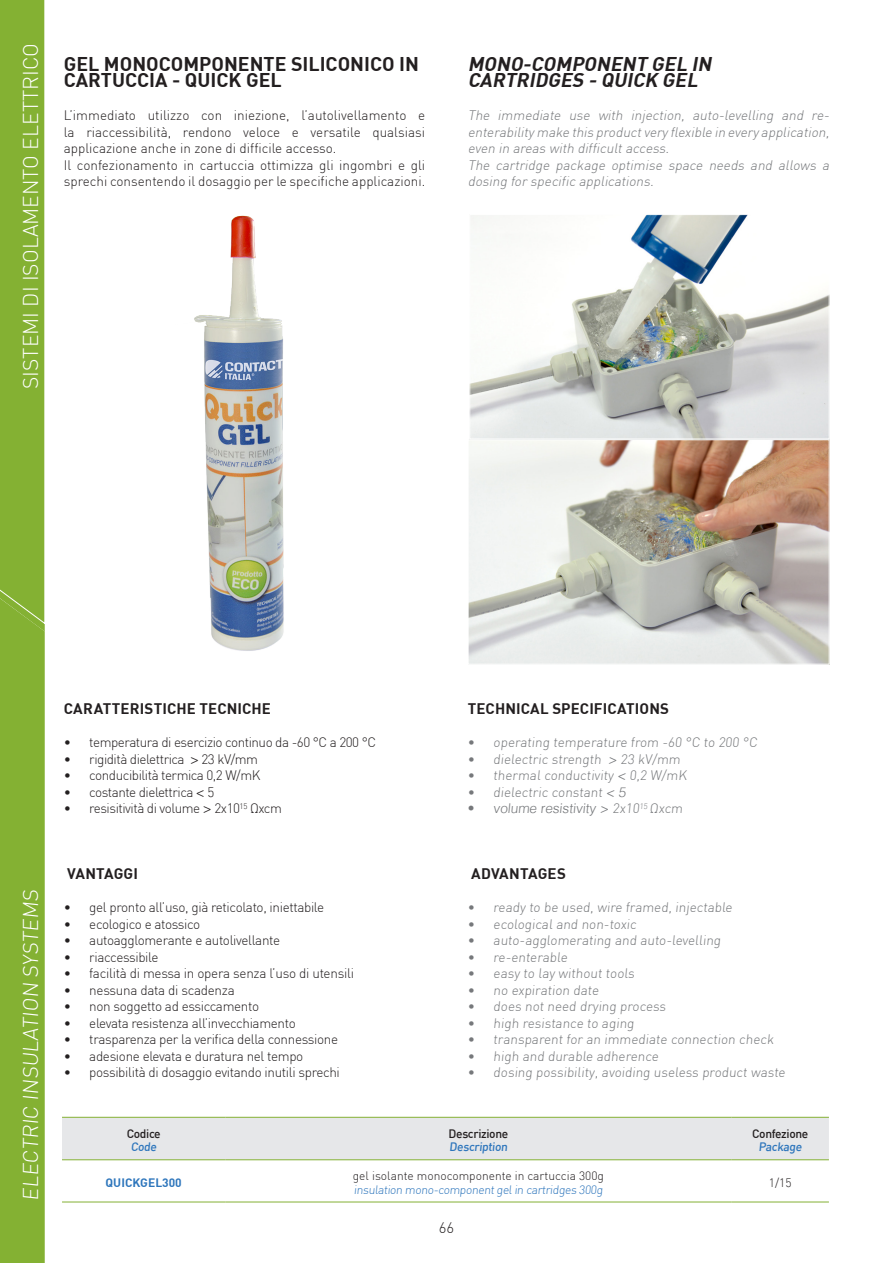
<style>
.page{position:relative;width:893px;height:1263px;background:#fff}
.page>*{position:absolute;margin:0;border:0;box-sizing:border-box;transform-origin:0 0}
.t1{font:300 21px "DIN";color:#fff}
.Categoria{font:700 19.5px/16.5px "DIN";color:#231f20}
.categoria-ING{font:italic 700 19.5px/16.5px "DIN";color:#231f20}
.grassetti{font:700 15px "DIN";letter-spacing:.01em;color:#231f20}
.t2{font:300 15px "DIN";color:#231f20}
.Testo{font:300 13.5px/16.5px "DIN";letter-spacing:-.025em;color:#231f20;text-align:justify}
.t3{font:300 13.5px "DIN";color:#76787b}
.Testo_ING{font:italic 300 13.5px/16.5px "DIN";color:#76787b;text-align:justify}
.Testo-2{font:300 13.5px/16.5px "DIN";color:#231f20}
.t4{font:300 13.5px "Helvetica";color:#76787b}
.tabella{font:300 12px "DIN";color:#231f20}
.tabella_Copia_ING{font:300 12px "DIN";color:#2e76bc}
.tabella_Copia{font:500 12px "DIN";letter-spacing:-.03em;color:#231f20}
.tabella_Copia_ING-2{font:500 12px "DIN";color:#2e76bc}
.codice_prodotto_-_2{font:700 12px "DIN";color:#2e76bc}
.s1{font-family:"Helvetica"}
.s2{font-family:"DIN"}
</style>
<div class="page">
<div style="left:0;top:0;width:45px;height:1263px;background:#84b133"></div>
<img style="left:194px;top:215px;width:90px;height:436px">
<img style="left:470px;top:441px;width:357px;height:221px">
<div style="left:468px;top:439px;width:361px;height:225px;border:1px solid #fff"></div>
<img style="left:471px;top:216px;width:356px;height:221px">
<div style="left:469px;top:214px;width:360px;height:225px;border:1px solid #fff"></div>
<div style="left:62px;top:1118px;width:767px;height:41px;background:#e6e7e9"></div>
<hr style="left:62px;top:1117px;width:163px;height:1px;background:#84b133">
<hr style="left:225px;top:1117px;width:506px;height:1px;background:#84b133">
<hr style="left:731px;top:1117px;width:98px;height:1px;background:#84b133">
<hr style="left:62px;top:1159px;width:163px;height:1px;background:#84b133">
<hr style="left:225px;top:1159px;width:506px;height:1px;background:#84b133">
<hr style="left:731px;top:1159px;width:98px;height:1px;background:#84b133">
<hr style="left:62px;top:1202px;width:163px;height:1px;background:#84b133">
<hr style="left:225px;top:1202px;width:506px;height:1px;background:#84b133">
<hr style="left:731px;top:1202px;width:98px;height:1px;background:#84b133">
<h1 class="t1" style="left:18px;top:389px;width:348px;rotate:-90deg">SISTEMI DI ISOLAMENTO ELETTRICO</h1>
<p class="Categoria" style="left:64px;top:54px;width:357px">GEL MONOCOMPONENTE SILICONICO IN<br>CARTUCCIA - QUICK GEL</p>
<p class="Testo" style="left:64px;top:107px;width:363px">L’immediato utilizzo con iniezione, l’autolivellamento e la riaccessibilità, rendono veloce e versatile qualsiasi applicazione anche in zone di difficile accesso.</p>
<p class="Testo-2" style="left:64px;top:156px;width:363px">Il confezionamento in cartuccia ottimizza gli ingombri e gli sprechi consentendo il dosaggio per le specifiche applicazioni.</p>
<p class="categoria-ING" style="left:468px;top:54px;width:249px">MONO-COMPONENT GEL IN<br>CARTRIDGES - QUICK GEL</p>
<p class="Testo_ING" style="left:468px;top:107px;width:366px">The immediate use with injection, auto-levelling and re&shy;enterability make this productvery flexible in every application, even in areas with difficultaccess.</p>
<p class="Testo_ING" style="left:468px;top:156px;width:366px">The cartridge package optimise space needs and allows a dosing for specific applications.</p>
<h1 class="t1" style="left:18px;top:1200px;width:315px;rotate:-90deg">ELECTRIC INSULATION SYSTEMS</h1>
<p class="grassetti" style="left:64px;top:699px;width:209px">CARATTERISTICHE TECNICHE</p>
<p class="Testo" style="left:64px;top:734px;width:314px">• temperatura di esercizio continuo da -60 °C a 200 °C</p>
<p class="Testo" style="left:64px;top:750px;width:196px">• rigidità dielettrica <span class="s1">&gt;</span> 23 kV/mm</p>
<p class="Testo" style="left:64px;top:767px;width:198px">• conducibilità termica 0,2 W/mK</p>
<p class="Testo" style="left:64px;top:783px;width:152px">• costante dielettrica <span class="s1">&lt;</span> 5</p>
<p class="Testo" style="left:64px;top:800px;width:220px">• resisitività di volume <span class="s1">&gt;</span> 2x10<sup>15</sup> Ωxcm</p>
<p class="grassetti" style="left:67px;top:864px;width:72px">VANTAGGI</p>
<p class="Testo" style="left:64px;top:899px;width:262px">• gel pronto all’uso, già reticolato, iniettabile</p>
<p class="Testo" style="left:64px;top:915px;width:138px">• ecologico e atossico</p>
<p class="Testo" style="left:64px;top:932px;width:218px">• autoagglomerante e autolivellante</p>
<p class="Testo" style="left:64px;top:948px;width:96px">• riaccessibile</p>
<p class="Testo" style="left:64px;top:965px;width:292px">• facilità di messa in opera senza l’uso di utensili</p>
<p class="Testo" style="left:64px;top:981px;width:173px">• nessuna data di scadenza</p>
<p class="Testo" style="left:64px;top:998px;width:197px">• non soggetto ad essiccamento</p>
<p class="Testo" style="left:64px;top:1014px;width:233px">• elevata resistenza all’invecchiamento</p>
<p class="Testo" style="left:64px;top:1031px;width:276px">• trasparenza per la verifica della connessione</p>
<p class="Testo" style="left:64px;top:1047px;width:241px">• adesione elevata e duratura nel tempo</p>
<p class="Testo" style="left:64px;top:1064px;width:278px">• possibilità di dosaggio evitando inutili sprechi</p>
<p class="tabella_Copia" style="left:127px;top:1126px;width:36px">Codice</p>
<p class="tabella_Copia_ING-2" style="left:131px;top:1139px;width:29px">Code</p>
<p class="grassetti" style="left:468px;top:699px;width:203px">TECHNICAL SPECIFICATIONS</p>
<p class="t3" style="left:468px;top:734px;width:293px">• operating temperature from -60 °C to 200 °C</p>
<p class="t3" style="left:468px;top:750px;width:216px">• dielectric strength <span class="s1">&gt;</span> 23 kV/mm</p>
<p class="t3" style="left:468px;top:767px;width:222px">• thermal conductivity <span class="s1">&lt;</span> 0,2 W/mK</p>
<p class="t3" style="left:468px;top:783px;width:162px">• dielectric constant <span class="s1">&lt; 5</span></p>
<p class="t4" style="left:468px;top:797px;width:218px">• volume resistivity &gt; <span class="s2">2x10</span><sup>15</sup> <span class="s2">Ωxcm</span></p>
<p class="grassetti" style="left:471px;top:864px;width:96px">ADVANTAGES</p>
<p class="t3" style="left:468px;top:899px;width:268px">• ready to be used, wire framed, injectable</p>
<p class="t3" style="left:468px;top:915px;width:172px">• ecological and non-toxic</p>
<p class="t3" style="left:468px;top:932px;width:256px">• auto-agglomerating and auto-levelling</p>
<p class="t3" style="left:468px;top:948px;width:103px">• re-enterable</p>
<p class="t3" style="left:468px;top:965px;width:170px">• easy to lay without tools</p>
<p class="t3" style="left:468px;top:981px;width:134px">• no expiration date</p>
<p class="t3" style="left:468px;top:998px;width:201px">• does not need drying process</p>
<p class="t3" style="left:468px;top:1014px;width:170px">• high resistance to aging</p>
<p class="t3" style="left:468px;top:1031px;width:309px">• transparent for an immediate connection check</p>
<p class="t3" style="left:468px;top:1047px;width:194px">• high and durable adherence</p>
<p class="t3" style="left:468px;top:1064px;width:321px">• dosing possibility, avoiding useless product waste</p>
<p class="tabella_Copia" style="left:449px;top:1126px;width:61px">Descrizione</p>
<p class="tabella_Copia_ING-2" style="left:449px;top:1139px;width:61px">Description</p>
<p class="tabella_Copia" style="left:752px;top:1126px;width:58px">Confezione</p>
<p class="tabella_Copia_ING-2" style="left:758px;top:1139px;width:46px">Package</p>
<p class="codice_prodotto_-_2" style="left:106px;top:1175px;width:78px">QUICKGEL300</p>
<p class="tabella" style="left:353px;top:1168px;width:253px">gel isolante monocomponente in cartuccia 300g</p>
<p class="tabella_Copia_ING" style="left:354px;top:1182px;width:252px">insulation mono-component gel in cartridges 300g</p>
<p class="t2" style="left:439px;top:1218px;width:17px">66</p>
<p class="tabella" style="left:769px;top:1175px;width:24px">1/15</p>
</div>
